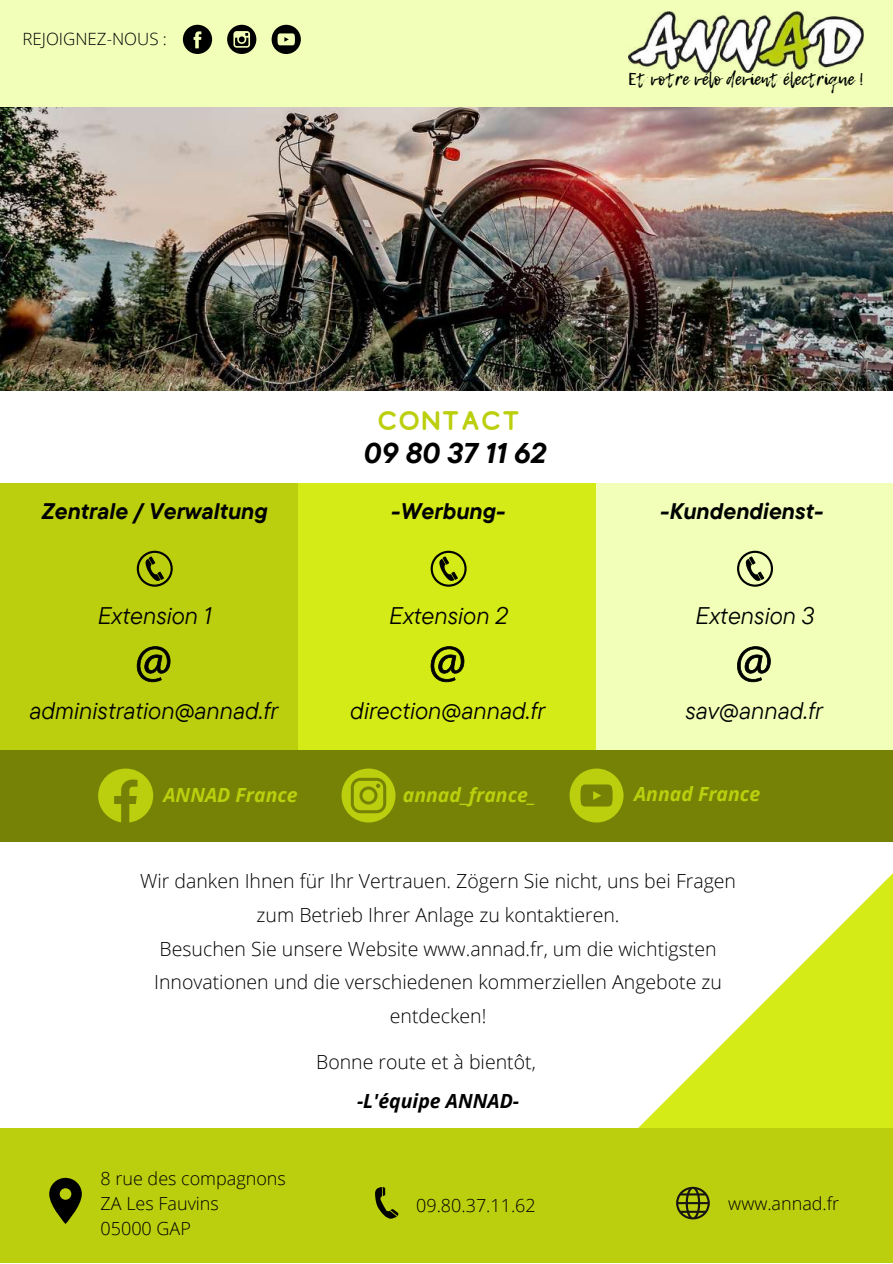
<style>
.page{position:relative;width:893px;height:1264px;background:#fff}
.page>*{position:absolute;margin:0;border:0;box-sizing:border-box;transform-origin:0 0}
.t1{font:italic 700 28.5px "TT Commons Pro";color:#000}
.t2{font:27px "Comodo";color:#bbcf0e}
.t3{font:italic 24px "TT Commons Pro";color:#000}
.t4{font:italic 700 22.5px "TT Commons Pro";color:#000}
.t5{font:300 19.5px/33.8px "Open Sans";color:#000;text-align:center}
.t6{font:italic 700 19.5px "Open Sans";color:#bbcf0e}
.t7{font:italic 700 19.5px "Open Sans";color:#000}
.t8{font:300 18px/24.8px "Open Sans";color:#000}
.t9{font:17.1px "Lemon Tuesday";color:#000}
.t10{font:300 16.95px "Open Sans";color:#000}
</style>
<div class="page">
<img style="left:0;top:107px;width:892px;height:284px">
<div style="left:0;top:0;width:892px;height:107px;background:#f1ffb9"></div>
<img style="left:628px;top:12px;width:235px;height:61px">
<svg style="left:183px;top:25px;width:29px;height:29px"></svg>
<svg style="left:227px;top:25px;width:29px;height:29px"></svg>
<svg style="left:271px;top:25px;width:30px;height:29px"></svg>
<div style="left:1px;top:482px;width:308px;height:268px;background:#bbcf0e"></div>
<div style="left:298px;top:482px;width:308px;height:268px;background:#d5eb18"></div>
<div style="left:596px;top:482px;width:296px;height:268px;background:#f1ffb9"></div>
<svg style="left:137px;top:550px;width:36px;height:36px"></svg>
<svg style="left:137px;top:646px;width:33px;height:36px"></svg>
<svg style="left:430px;top:550px;width:36px;height:36px"></svg>
<svg style="left:430px;top:646px;width:34px;height:36px"></svg>
<svg style="left:737px;top:550px;width:36px;height:36px"></svg>
<svg style="left:737px;top:646px;width:33px;height:36px"></svg>
<div style="left:0;top:750px;width:892px;height:91px;background:#758205"></div>
<svg style="left:606px;top:791px;width:286px;height:337px"></svg>
<div style="left:0;top:1128px;width:892px;height:134px;background:#bbcf0e"></div>
<svg style="left:375px;top:1187px;width:23px;height:32px"></svg>
<svg style="left:676px;top:1186px;width:33px;height:33px"></svg>
<svg style="left:49px;top:1177px;width:33px;height:46px"></svg>
<svg style="left:98px;top:768px;width:55px;height:54px"></svg>
<svg style="left:341px;top:768px;width:54px;height:54px"></svg>
<svg style="left:569px;top:768px;width:54px;height:54px"></svg>
<p class="t10" style="left:23px;top:27px;width:146px">REJOIGNEZ-NOUS :</p>
<p class="t9" style="left:628px;top:66px;width:237px">Et votre vélo devient électrique !</p>
<h2 class="t2" style="left:377px;top:406px;width:145px">CONTACT</h2>
<h1 class="t1" style="left:364px;top:434px;width:184px">09 80 37 11 62</h1>
<p class="t4" style="left:42px;top:496px;width:228px">Zentrale / Verwaltung</p>
<p class="t4" style="left:391px;top:496px;width:116px">-Werbung-</p>
<p class="t4" style="left:660px;top:496px;width:165px">-Kundendienst-</p>
<p class="t3" style="left:98px;top:600px;width:116px">Extension 1</p>
<p class="t3" style="left:389px;top:600px;width:120px">Extension 2</p>
<p class="t3" style="left:695px;top:600px;width:120px">Extension 3</p>
<p class="t3" style="left:29px;top:695px;width:250px">administration@annad.fr</p>
<p class="t3" style="left:350px;top:695px;width:196px">direction@annad.fr</p>
<p class="t3" style="left:685px;top:695px;width:139px">sav@annad.fr</p>
<p class="t6" style="left:163px;top:781px;width:136px">ANNAD France</p>
<p class="t6" style="left:403px;top:781px;width:134px">annad_france_</p>
<p class="t6" style="left:634px;top:779px;width:128px">Annad France</p>
<p class="t5" style="left:140px;top:863px;width:597px">Wir danken Ihnen für Ihr Vertrauen. Zögern Sie nicht, uns bei Fragen zum Betrieb Ihrer Anlage zu kontaktieren.<br>Besuchen Sie unsere Website www.annad.fr, um die wichtigsten Innovationen und die verschiedenen kommerziellen Angebote zu entdecken!</p>
<p class="t5" style="left:316px;top:1044px;width:221px">Bonne route et à bientôt,</p>
<p class="t7" style="left:357px;top:1087px;width:164px">-L'équipe ANNAD-</p>
<p class="t8" style="left:101px;top:1165px;width:187px">8 rue des compagnons<br>ZA Les Fauvins<br>05000 GAP</p>
<p class="t8" style="left:416px;top:1192px;width:121px">09.80.37.11.62</p>
<p class="t8" style="left:728px;top:1190px;width:112px">www.annad.fr</p>
</div>
